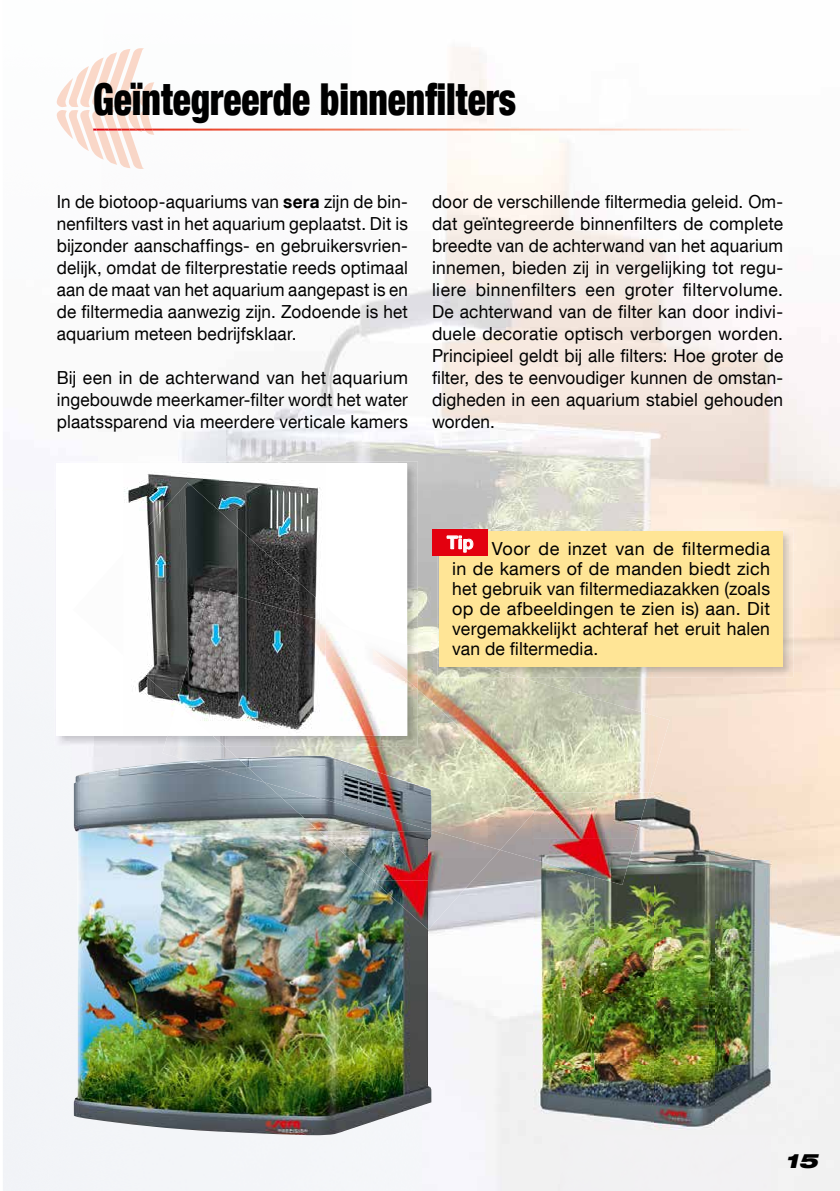
<style>
.page{position:relative;width:840px;height:1191px;background:#fff}
.page>*{position:absolute;margin:0;border:0;box-sizing:border-box;transform-origin:0 0}
.t1{font:900 condensed 44px "Helvetica Neue LT Com";color:#000;scale:.85 1}
.t2{font:italic 900 expanded 20px "Helvetica Neue LT Com";color:#000}
.t3{font:18px/22px "Helvetica Neue LT Com";letter-spacing:.01em;color:#000;text-align:justify;scale:.95 1}
.t4{font:18px/20px "Helvetica Neue LT Com";letter-spacing:.01em;color:#000;text-align:justify}
.t5{font:700 18px "Helvetica Neue LT Com";color:#fff}
.s1{font-weight:700}
</style>
<div class="page">
<img style="left:170px;top:280px;width:320px;height:210px">
<img style="left:490px;top:280px;width:210px;height:249px">
<img style="left:417px;top:490px;width:74px;height:158px">
<img style="left:770px;top:560px;width:69px;height:631px">
<div style="left:72px;top:770px;width:70px;height:421px;background:#f3f4f8"></div>
<img style="left:54px;top:461px;width:363px;height:285px">
<div style="left:57px;top:463px;width:350px;height:273px;background:#fff"></div>
<img style="left:141px;top:474px;width:105px;height:8px">
<img style="left:56px;top:48px;width:98px;height:112px">
<img style="left:152px;top:129px;width:598px;height:2px">
<img style="left:93px;top:129px;width:59px;height:2px">
<img style="left:74px;top:761px;width:357px;height:374px">
<img style="left:635px;top:792px;width:140px;height:69px">
<img style="left:533px;top:861px;width:242px;height:273px">
<img style="left:428px;top:850px;width:72px;height:79px">
<img style="left:124px;top:482px;width:196px;height:221px">
<img style="left:319px;top:850px;width:112px;height:30px">
<img style="left:373px;top:880px;width:55px;height:49px">
<img style="left:417px;top:648px;width:252px;height:146px">
<img style="left:407px;top:645px;width:10px;height:35px">
<img style="left:162px;top:746px;width:62px;height:15px">
<img style="left:164px;top:736px;width:49px;height:10px">
<img style="left:500px;top:850px;width:33px;height:9px">
<img style="left:189px;top:758px;width:35px;height:24px">
<img style="left:533px;top:792px;width:115px;height:47px">
<img style="left:533px;top:838px;width:102px;height:47px">
<img style="left:224px;top:689px;width:309px;height:161px">
<img style="left:213px;top:680px;width:204px;height:66px">
<img style="left:325px;top:625px;width:82px;height:111px">
<img style="left:177px;top:588px;width:148px;height:148px">
<img style="left:237px;top:755px;width:129px;height:56px">
<img style="left:366px;top:768px;width:65px;height:62px">
<img style="left:533px;top:794px;width:9px;height:18px">
<img style="left:437px;top:529px;width:355px;height:148px">
<img style="left:437px;top:653px;width:82px;height:24px">
<div style="left:439px;top:531px;width:343px;height:135px;background:#ffe596"></div>
<div style="left:432px;top:529px;width:55px;height:26px;background:#e3000f"></div>
<svg style="left:446px;top:535px;width:27px;height:17px"></svg>
<h1 class="t1" style="left:93px;top:73px;width:499px">Geïntegreerde binnenfilters</h1>
<p class="t3" style="left:57px;top:190px;width:371px">In de biotoop-aquariums van <span class="s1">sera</span> zĳn de bin&shy;nenfilters vast in het aquarium geplaatst. Dit is bĳzonder aanschaffings- en gebruikersvrien&shy;delĳk, omdat de filterprestatie reeds optimaal aan de maat van het aquarium aangepast is en de filtermedia aanwezig zĳn. Zodoende is het aquarium meteen bedrĳfsklaar.</p>
<p class="t4" style="left:57px;top:366px;width:352px;line-height:22px">Bĳ een in de achterwand van het aquarium ingebouwde meerkamer-filter wordt het water plaatssparend via meerdere verticale kamers</p>
<p class="t3" style="left:432px;top:190px;width:371px">door de verschillende filtermedia geleid. Om&shy;dat geïntegreerde binnenfilters de complete breedte van de achterwand van het aquarium innemen, bieden zĳ in vergelĳking tot regu&shy;liere binnenfilters een groter filtervolume.<br>De achterwand van de filter kan door indivi&shy;duele decoratie optisch verborgen worden.<br>Principieel geldt bĳ alle filters: Hoe groter de filter, des te eenvoudiger kunnen de omstan&shy;digheden in een aquarium stabiel gehouden worden.</p>
<p class="t5" style="left:446px;top:531px;width:28px">Tip</p>
<p class="t4" style="left:452px;top:538px;width:319px;text-indent:40px">Voor de inzet van de filtermedia in de kamers of de manden biedt zich het gebruik van filtermediazakken (zoals op de afbeeldingen te zien is) aan. Dit vergemakkelĳkt achteraf het eruit halen van de filtermedia.</p>
<p class="t2" style="left:784px;top:1147px;width:34px">15</p>
</div>
